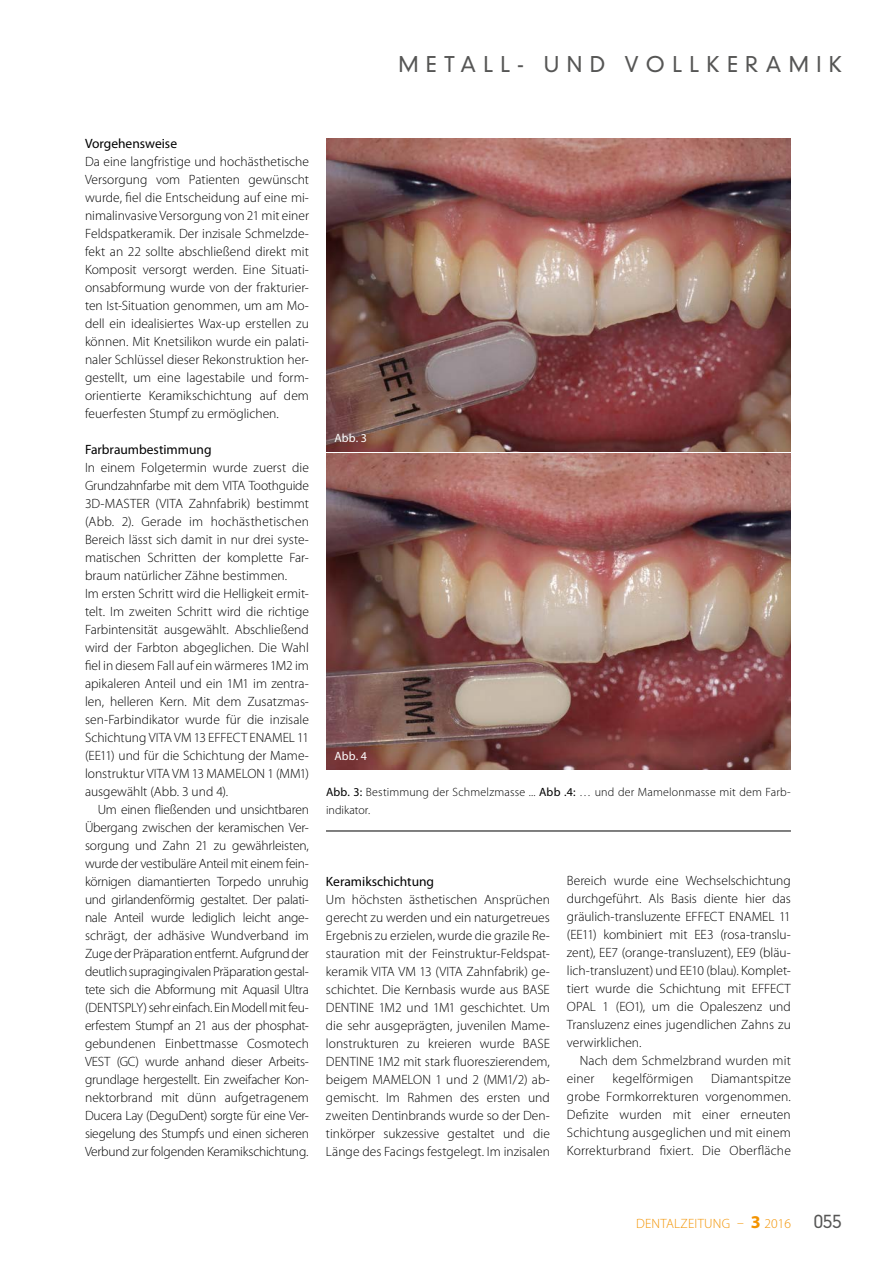
<style>
.page{position:relative;width:893px;height:1263px;background:#fff}
.page>*{position:absolute;margin:0;border:0;box-sizing:border-box;transform-origin:0 0}
.t1{font:300 21px "DIN Neuzeit Grotesk";letter-spacing:.35em;color:#565655}
.t2{font:300 18px "DIN Neuzeit Grotesk";color:#565655}
.t3{font:300 13.5px/18px "Myriad Pro";color:#000;text-align:justify}
.t4{font:13.5px "Myriad Pro";color:#000}
.t5{font:300 13.5px "Myriad Pro";letter-spacing:.02em;color:#f39300}
.t6{font:300 12px/18px "Myriad Pro";letter-spacing:.015em;color:#000}
.t7{font:12px "Myriad Pro";letter-spacing:.01em;color:#fff}
.s1{font-weight:400}
.s2{font-weight:700;font-size:18px}
</style>
<div class="page">
<hr style="left:326px;top:831px;width:465px;height:1px;background:#000">
<img style="left:326px;top:139px;width:465px;height:312px">
<img style="left:326px;top:453px;width:465px;height:316px">
<h1 class="t1" style="left:398px;top:52px;width:445px">METALL- UND VOLLKERAMIK</h1>
<p class="t4" style="left:85px;top:135px;width:94px">Vorgehensweise</p>
<p class="t3" style="left:85px;top:152px;width:225px">Da eine langfristige und hochästhetische Versorgung vom Patienten gewünscht wurde, fiel die Entscheidung auf eine mi&shy;nimalinvasive Versorgung von 21 mit einer Feldspatkeramik. Der inzisale Schmelzde&shy;fekt an 22 sollte abschließend direkt mit Komposit versorgt werden. Eine Situati&shy;onsabformung wurde von der frakturier&shy;ten Ist-Situation genommen, um am Mo&shy;dell ein idealisiertes Wax-up erstellen zu können. Mit Knetsilikon wurde ein palati&shy;naler Schlüssel dieser Rekonstruktion her&shy;gestellt, um eine lagestabile und form&shy;orientierte Keramikschichtung auf dem feuerfesten Stumpf zu ermöglichen.</p>
<p class="t4" style="left:85px;top:441px;width:128px">Farbraumbestimmung</p>
<p class="t3" style="left:85px;top:458px;width:225px;text-align:left">In einem Folgetermin wurde zuerst die Grundzahnfarbe mit dem VITA Toothguide 3D-MASTER (VITA Zahnfabrik) bestimmt (Abb. 2). Gerade im hochästhetischen Bereich lässt sich damit in nur drei syste&shy;matischen Schritten der komplette Far&shy;braum natürlicher Zähne bestimmen.<br>Im ersten Schritt wird die Helligkeit ermit&shy;telt. Im zweiten Schritt wird die richtige Farbintensität ausgewählt. Abschließend wird der Farbton abgeglichen. Die Wahl fiel in diesem Fall auf ein wärmeres 1M2 im apikaleren Anteil und ein 1M1 im zentra&shy;len, helleren Kern. Mit dem Zusatzmas&shy;sen-Farbindikator wurde für die inzisale Schichtung VITA VM 13 EFFECT ENAMEL 11 (EE11) und für die Schichtung der Mame&shy;lonstruktur VITA VM 13 MAMELON 1 (MM1) ausgewählt (Abb. 3 und 4).</p>
<p class="t3" style="left:85px;top:800px;width:225px;text-indent:13px">Um einen fließenden und unsichtbaren Übergang zwischen der keramischen Ver&shy;sorgung und Zahn 21 zu gewährleisten, wurde der vestibuläre Anteil mit einem fein&shy;körnigen diamantierten Torpedo unruhig und girlandenförmig gestaltet. Der palati&shy;nale Anteil wurde lediglich leicht ange&shy;schrägt, der adhäsive Wundverband im Zuge der Präparation entfernt. Aufgrund der deutlich supragingivalen Präparation gestal&shy;tete sich die Abformung mit Aquasil Ultra (DENTSPLY) sehr einfach. Ein Modell mit feu&shy;erfestem Stumpf an 21 aus der phosphat&shy;gebundenen Einbettmasse Cosmotech VEST (GC) wurde anhand dieser Arbeits&shy;grundlage hergestellt. Ein zweifacher Kon&shy;nektorbrand mit dünn aufgetragenem Ducera Lay (DeguDent) sorgte für eine Ver&shy;siegelung des Stumpfs und einen sicheren Verbund zur folgenden Keramikschichtung.</p>
<p class="t7" style="left:334px;top:430px;width:34px">Abb. 3</p>
<p class="t7" style="left:334px;top:748px;width:34px">Abb. 4</p>
<p class="t6" style="left:326px;top:783px;width:466px"><span class="s1">Abb. 3:</span> Bestimmung der Schmelzmasse ... <span class="s1">Abb .4:</span> … und der Mamelonmasse mit dem Farb&shy;indikator.</p>
<p class="t4" style="left:326px;top:873px;width:110px">Keramikschichtung</p>
<p class="t3" style="left:326px;top:890px;width:225px">Um höchsten ästhetischen Ansprüchen gerecht zu werden und ein naturgetreues Ergebnis zu erzielen, wurde die grazile Re&shy;stauration mit der Feinstruktur-Feldspat&shy;keramik VITA VM 13 (VITA Zahnfabrik) ge&shy;schichtet. Die Kernbasis wurde aus BASE DENTINE 1M2 und 1M1 geschichtet. Um die sehr ausgeprägten, juvenilen Mame&shy;lonstrukturen zu kreieren wurde BASE DENTINE 1M2 mit stark fluoreszierendem, beigem MAMELON 1 und 2 (MM1/2) ab&shy;gemischt. Im Rahmen des ersten und zweiten Dentinbrands wurde so der Den&shy;tinkörper sukzessive gestaltet und die Länge des Facings festgelegt. Im inzisalen</p>
<p class="t3" style="left:567px;top:872px;width:225px">Bereich wurde eine Wechselschichtung durchgeführt. Als Basis diente hier das gräulich-transluzente EFFECT ENAMEL 11 (EE11) kombiniert mit EE3 (rosa-translu&shy;zent), EE7 (orange-transluzent), EE9 (bläu&shy;lich-transluzent) und EE10 (blau). Komplet&shy;tiert wurde die Schichtung mit EFFECT OPAL 1 (EO1), um die Opaleszenz und Transluzenz eines jugendlichen Zahns zu verwirklichen.</p>
<p class="t3" style="left:567px;top:1052px;width:225px;text-indent:13px">Nach dem Schmelzbrand wurden mit einer</p>
<p class="t3" style="left:613px;top:1070px;width:82px">kegelförmigen</p>
<p class="t3" style="left:567px;top:1070px;width:225px;text-indent:144px">Diamantspitze grobe Formkorrekturen vorgenommen.<br>Defizite wurden mit einer erneuten Schichtung ausgeglichen und mit einem Korrekturbrand fixiert. Die Oberfläche</p>
<p class="t5" style="left:636px;top:1215px;width:156px">DENTALZEITUNG – <span class="s2">3</span> 2016</p>
<h2 class="t2" style="left:814px;top:1210px;width:30px">055</h2>
</div>
